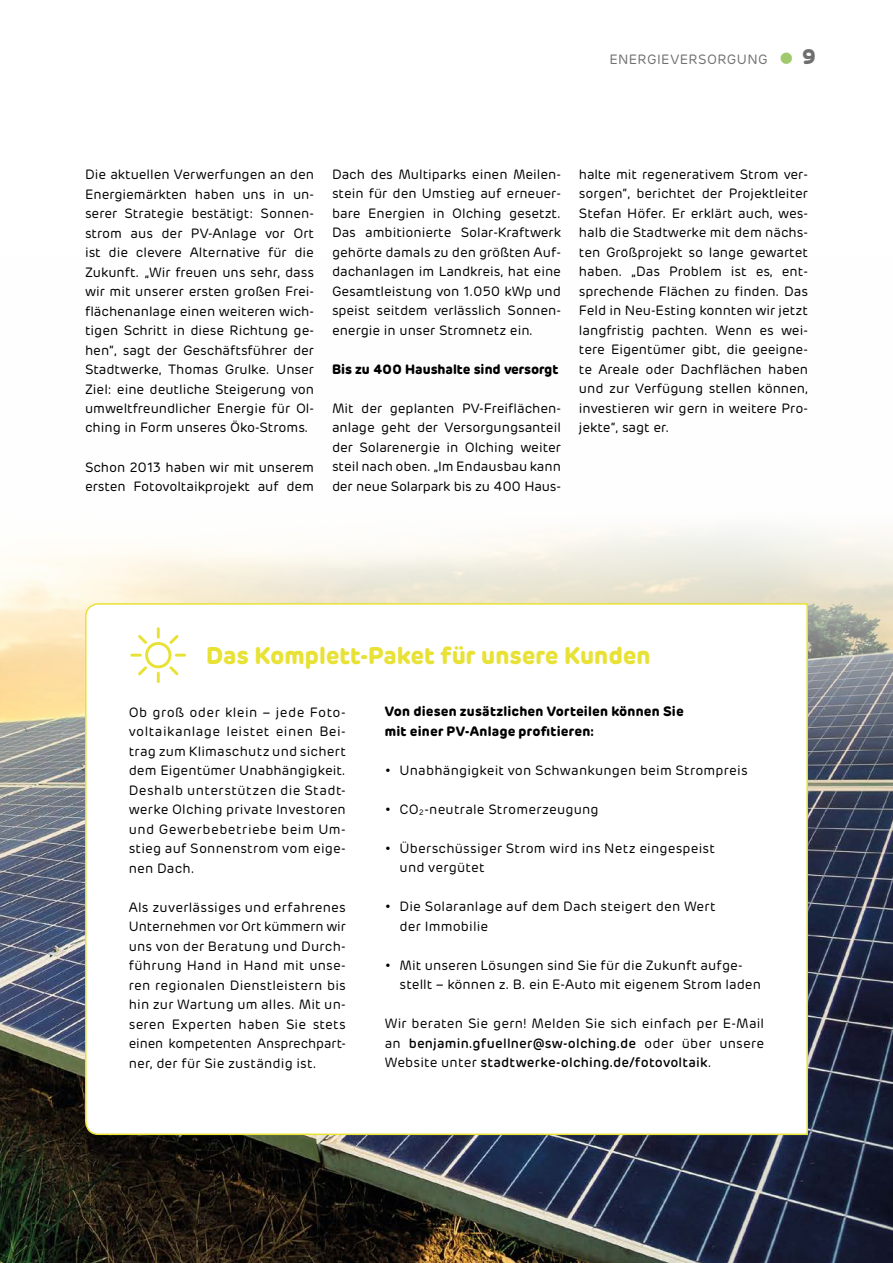
<style>
.page{position:relative;width:893px;height:1263px;background:#fff}
.page>*{position:absolute;margin:0;border:0;box-sizing:border-box;transform-origin:0 0}
.t1{font:45px "Rubrik";color:#a0c96d}
.t2{font:700 24px "Rubrik";color:#e8e237}
.t3{font:13.5px/19.5px "Rubrik";letter-spacing:.005em;color:#000;text-align:justify}
.t4{font:700 13.5px/19.5px "Rubrik";letter-spacing:.015em;color:#000}
.t5{font:13.5px "Rubrik";color:#706f6f}
.s1{font-weight:500}
</style>
<div class="page">
<img style="left:0;top:528px;width:893px;height:735px">
<svg style="left:84px;top:602px;width:725px;height:534px"></svg>
<svg style="left:130px;top:627px;width:58px;height:56px"></svg>
<p class="t5" style="left:609px;top:51px;width:19px">Energieversorgung</p>
<h1 class="t1" style="left:776px;top:31px;width:42px">•<sup>9</sup></h1>
<p class="t3" style="left:85px;top:165px;width:230px">Die aktuellen Verwerfungen an den Energiemärkten haben uns in un&shy;serer Strategie bestätigt: Sonnen&shy;strom aus der PV-Anlage vor Ort ist die clevere Alternative für die Zukunft. „Wir freuen uns sehr, dass wir mit unserer ersten großen Frei&shy;flächenanlage einen weiteren wich&shy;tigen Schritt in diese Richtung ge&shy;hen“, sagt der Geschäftsführer der Stadtwerke, Thomas Grulke. Unser Ziel: eine deutliche Steigerung von umweltfreundlicher Energie für Ol&shy;ching in Form unseres Öko-Stroms.</p>
<p class="t3" style="left:85px;top:457px;width:230px">Schon 2013 haben wir mit unserem ersten Fotovoltaikprojekt auf dem</p>
<p class="t3" style="left:332px;top:165px;width:230px">Dach des Multiparks einen Meilen&shy;stein für den Umstieg auf erneuer&shy;bare Energien in Olching gesetzt.<br>Das ambitionierte Solar-Kraftwerk gehörte damals zu den größten Auf&shy;dachanlagen im Landkreis, hat eine Gesamtleistung von 1.050 kWp und speist seitdem verlässlich Sonnen&shy;energie in unser Stromnetz ein.</p>
<p class="t4" style="left:332px;top:359px;width:228px">Bis zu 400 Haushalte sind versorgt</p>
<p class="t3" style="left:332px;top:399px;width:230px">Mit der geplanten PV-Freiflächen&shy;anlage geht der Versorgungsanteil der Solarenergie in Olching weiter steil nach oben. „Im Endausbau kann der neue Solarpark bis zu 400 Haus-</p>
<p class="t3" style="left:579px;top:165px;width:230px">halte mit regenerativem Strom ver&shy;sorgen“, berichtet der Projektleiter Stefan Höfer. Er erklärt auch, wes&shy;halb die Stadtwerke mit dem nächs&shy;ten Großprojekt so lange gewartet haben. „Das Problem ist es, ent&shy;sprechende Flächen zu finden. Das Feld in Neu-Esting konnten wir jetzt langfristig pachten. Wenn es wei&shy;tere Eigentümer gibt, die geeigne&shy;te Areale oder Dachflächen haben und zur Verfügung stellen können, investieren wir gern in weitere Pro&shy;jekte“, sagt er.</p>
<h2 class="t2" style="left:206px;top:641px;width:446px">Das Komplett-Paket für unsere Kunden</h2>
<p class="t3" style="left:129px;top:702px;width:219px">Ob groß oder klein – jede Foto&shy;voltaikanlage leistet einen Bei&shy;trag zum Klimaschutz und sichert dem Eigentümer Unabhängigkeit.<br>Deshalb unterstützen die Stadt&shy;werke Olching private Investoren und Gewerbebetriebe beim Um&shy;stieg auf Sonnenstrom vom eige&shy;nen Dach.</p>
<p class="t3" style="left:129px;top:897px;width:219px">Als zuverlässiges und erfahrenes Unternehmen vor Ort kümmern wir uns von der Beratung und Durch&shy;führung Hand in Hand mit unse&shy;ren regionalen Dienstleistern bis hin zur Wartung um alles. Mit un&shy;seren Experten haben Sie stets einen kompetenten Ansprechpart&shy;ner, der für Sie zuständig ist.</p>
<p class="t4" style="left:385px;top:702px;width:300px">Von diesen zusätzlichen Vorteilen können Sie mit einer PV-Anlage profitieren:</p>
<p class="t3" style="left:385px;top:760px;width:364px">• Unabhängigkeit von Schwankungen beim Strompreis</p>
<p class="t3" style="left:385px;top:799px;width:215px">• CO<sub>2</sub>-neutrale Stromerzeugung</p>
<p class="t3" style="left:400px;top:838px;width:317px;text-indent:-15px">• Überschüssiger Strom wird ins Netz eingespeist und vergütet</p>
<p class="t3" style="left:400px;top:897px;width:317px;text-indent:-15px">• Die Solaranlage auf dem Dach steigert den Wert der Immobilie</p>
<p class="t3" style="left:400px;top:955px;width:363px;text-indent:-15px">• Mit unseren Lösungen sind Sie für die Zukunft aufge&shy;stellt – können z. B. ein E-Auto mit eigenem Strom laden</p>
<p class="t3" style="left:385px;top:1014px;width:381px">Wir beraten Sie gern! Melden Sie sich einfach per E-Mail an <span class="s1">benjamin.gfuellner@sw-olching.de</span> oder über unsere Website unter <span class="s1">stadtwerke-olching.de/fotovoltaik</span>.</p>
</div>
